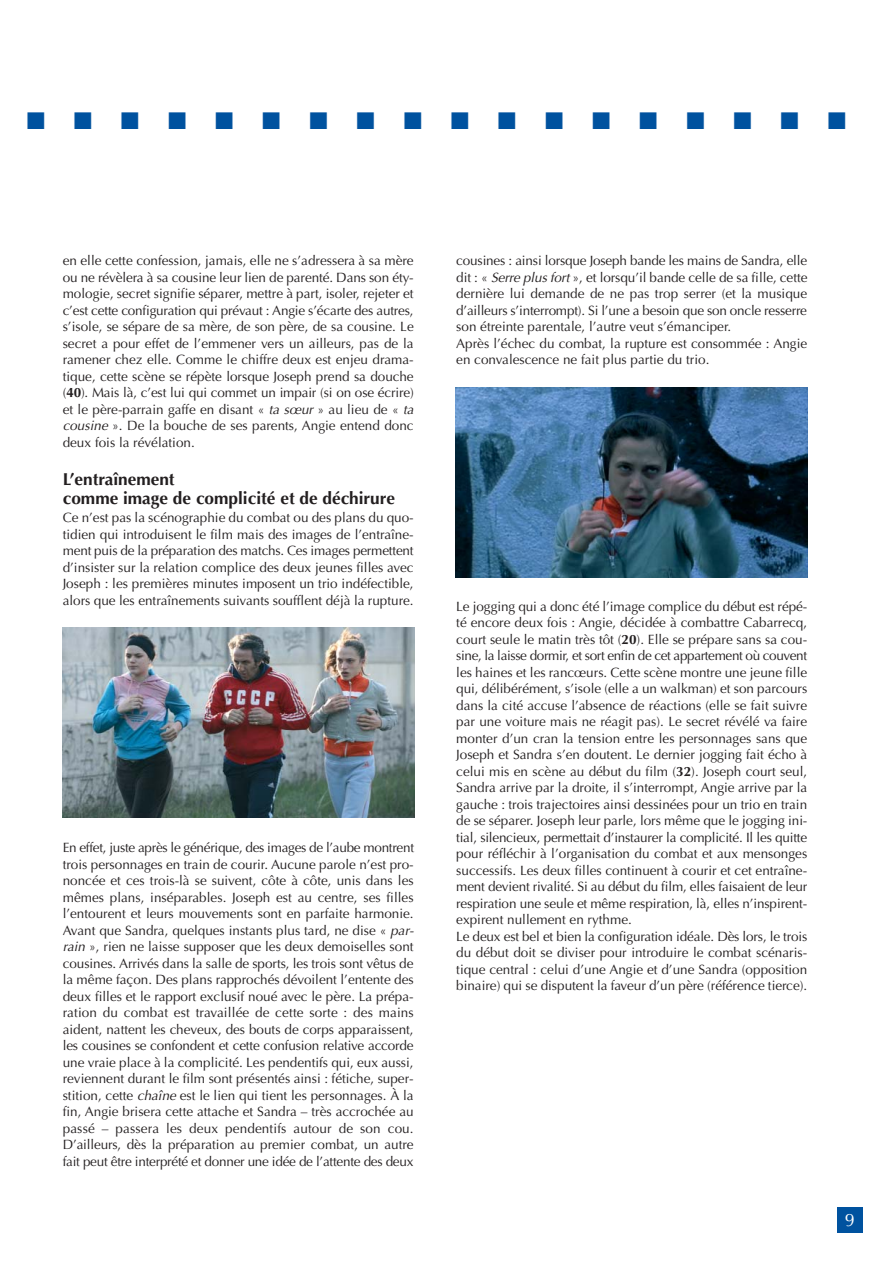
<style>
.page{position:relative;width:893px;height:1263px;background:#fff}
.page>*{position:absolute;margin:0;border:0;box-sizing:border-box;transform-origin:0 0}
.t1{font:24px "Zapf Dingbats";color:#00529f}
.t2{font:18px "Optima";color:#fff}
.t3{font:700 17.25px/19.5px "Optima";color:#231f20}
.t4{font:13.5px/16.5px "Optima";color:#231f20;text-align:justify}
.s1{font-weight:700}
.s2{font-style:italic}
</style>
<div class="page">
<div style="left:837px;top:1208px;width:25px;height:25px;background:#00529f"></div>
<img style="left:63px;top:628px;width:351px;height:190px">
<img style="left:455px;top:387px;width:352px;height:190px">
<h1 class="t1" style="left:27px;top:109px;width:820px">■■■■■■■■■■■■■■■■■■</h1>
<p class="t4" style="left:63px;top:254px;width:352px">en elle cette confession, jamais, elle ne s’adressera à sa mère ou ne révèlera à sa cousine leur lien de parenté. Dans son éty&shy;mologie, secret signifie séparer, mettre à part, isoler, rejeter et c’est cette configuration qui prévaut : Angie s’écarte des autres, s’isole, se sépare de sa mère, de son père, de sa cousine. Le secret a pour effet de l’emmener vers un ailleurs, pas de la ramener chez elle. Comme le chiffre deux est enjeu drama&shy;tique, cette scène se répète lorsque Joseph prend sa douche (<span class="s1">40</span>). Mais là, c’est lui qui commet un impair (si on ose écrire) et le père-parrain gaffe en disant « <span class="s2">ta sœur</span> » au lieu de « <span class="s2">ta cousine</span> ». De la bouche de ses parents, Angie entend donc deux fois la révélation.</p>
<p class="t3" style="left:63px;top:471px;width:334px">L’entraînement<br>comme image de complicité et de déchirure</p>
<p class="t4" style="left:63px;top:511px;width:352px">Ce n’est pas la scénographie du combat ou des plans du quo&shy;tidien qui introduisent le film mais des images de l’entraîne&shy;ment puis de la préparation des matchs. Ces images permettent d’insister sur la relation complice des deux jeunes filles avec Joseph : les premières minutes imposent un trio indéfectible, alors que les entraînements suivants soufflent déjà la rupture.</p>
<p class="t4" style="left:63px;top:841px;width:353px">En effet, juste après le générique, des images de l’aube montrent trois personnages en train de courir. Aucune parole n’est pro&shy;noncée et ces trois-là se suivent, côte à côte, unis dans les mêmes plans, inséparables. Joseph est au centre, ses filles l’entourent et leurs mouvements sont en parfaite harmonie.<br>Avant que Sandra, quelques instants plus tard, ne dise « <span class="s2">par&shy;rain</span> », rien ne laisse supposer que les deux demoiselles sont cousines. Arrivés dans la salle de sports, les trois sont vêtus de la même façon. Des plans rapprochés dévoilent l’entente des deux filles et le rapport exclusif noué avec le père. La prépa&shy;ration du combat est travaillée de cette sorte : des mains aident, nattent les cheveux, des bouts de corps apparaissent, les cousines se confondent et cette confusion relative accorde une vraie place à la complicité. Les pendentifs qui, eux aussi, reviennent durant le film sont présentés ainsi : fétiche, super&shy;stition, cette <span class="s2">chaîne</span> est le lien qui tient les personnages. À la fin, Angie brisera cette attache et Sandra – très accrochée au passé – passera les deux pendentifs autour de son cou.<br>D’ailleurs, dès la préparation au premier combat, un autre fait peut être interprété et donner une idée de l’attente des deux</p>
<p class="t4" style="left:456px;top:254px;width:353px;text-align:left">cousines : ainsi lorsque Joseph bande les mains de Sandra, elle dit : « <span class="s2">Serre plus fort</span> », et lorsqu’il bande celle de sa fille, cette dernière lui demande de ne pas trop serrer (et la musique d’ailleurs s’interrompt). Si l’une a besoin que son oncle resserre son étreinte parentale, l’autre veut s’émanciper.<br>Après l’échec du combat, la rupture est consommée : Angie en convalescence ne fait plus partie du trio.</p>
<p class="t4" style="left:456px;top:599px;width:353px;text-align:left">Le jogging qui a donc été l’image complice du début est répé&shy;té encore deux fois : Angie, décidée à combattre Cabarrecq, court seule le matin très tôt (<span class="s1">20</span>). Elle se prépare sans sa cou&shy;sine, la laisse dormir, et sort enfin de cet appartement où couvent les haines et les rancœurs. Cette scène montre une jeune fille qui, délibérément, s’isole (elle a un walkman) et son parcours dans la cité accuse l’absence de réactions (elle se fait suivre par une voiture mais ne réagit pas). Le secret révélé va faire monter d’un cran la tension entre les personnages sans que Joseph et Sandra s’en doutent. Le dernier jogging fait écho à celui mis en scène au début du film (<span class="s1">32</span>). Joseph court seul, Sandra arrive par la droite, il s’interrompt, Angie arrive par la gauche : trois trajectoires ainsi dessinées pour un trio en train de se séparer. Joseph leur parle, lors même que le jogging ini&shy;tial, silencieux, permettait d’instaurer la complicité. Il les quitte pour réfléchir à l’organisation du combat et aux mensonges successifs. Les deux filles continuent à courir et cet entraîne&shy;ment devient rivalité. Si au début du film, elles faisaient de leur respiration une seule et même respiration, là, elles n’inspirent&shy;expirent nullement en rythme.<br>Le deux est bel et bien la configuration idéale. Dès lors, le trois du début doit se diviser pour introduire le combat scénaris&shy;tique central : celui d’une Angie et d’une Sandra (opposition binaire) qui se disputent la faveur d’un père (référence tierce).</p>
<h2 class="t2" style="left:844px;top:1213px;width:12px">9</h2>
</div>
